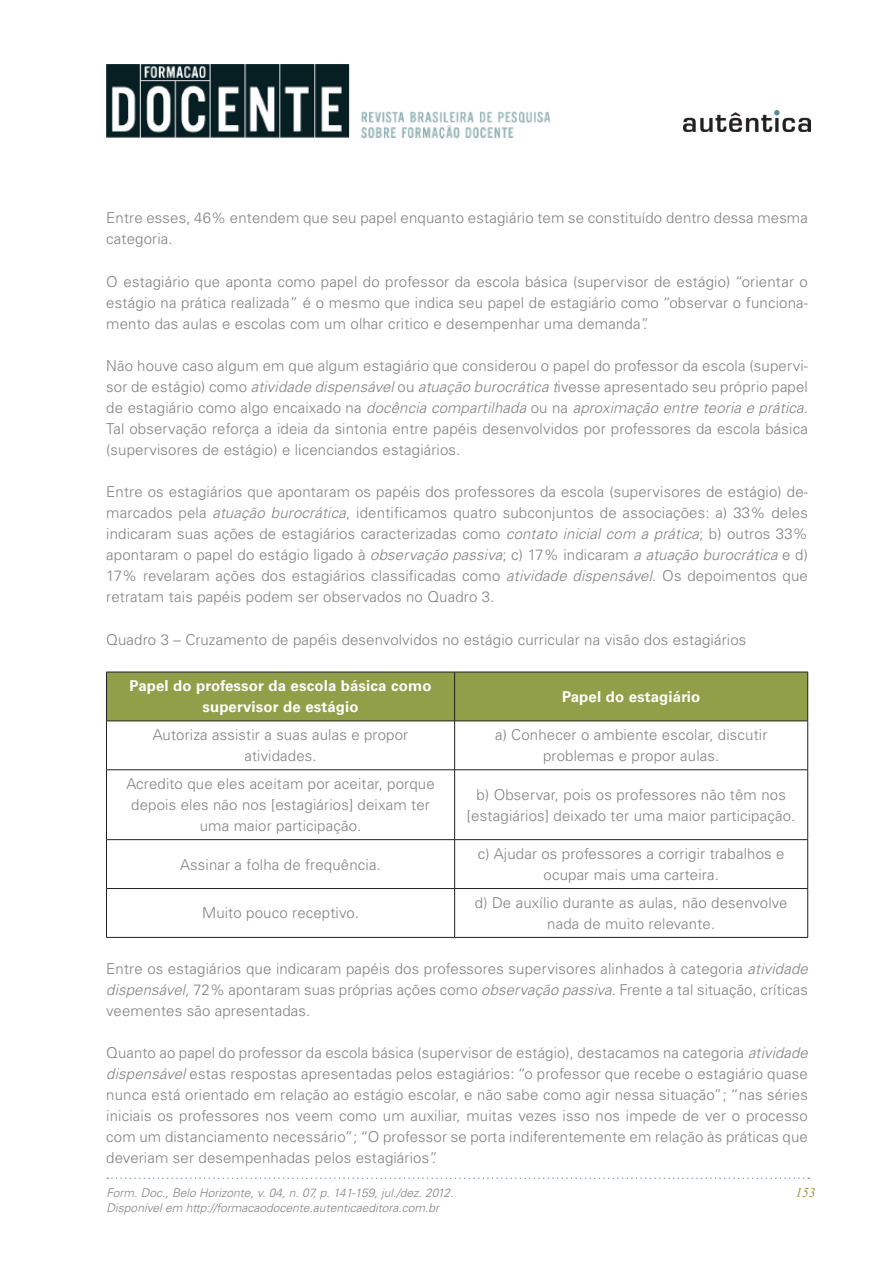
<style>
.page{position:relative;width:893px;height:1263px;background:#fff}
.page>*{position:absolute;margin:0;border:0;box-sizing:border-box;transform-origin:0 0}
.Texto_corrido{font:300 15px/21px "Univers LT Std";letter-spacing:.01em;color:#808285;text-align:center}
.Texto_corrido-2{font:700 15px/21px "Univers LT Std";letter-spacing:.01em;color:#fff;text-align:center}
.t1{font:italic 13.5px "Times New Roman";color:#919f48}
.t2{font:italic 300 12px "Univers LT Std";color:#808285}
.s1{font-style:italic}
</style>
<div class="page">
<img style="left:106px;top:65px;width:445px;height:73px">
<img style="left:684px;top:110px;width:126px;height:22px">
<svg style="left:107px;top:1177px;width:702px;height:2px"></svg>
<div style="left:107px;top:673px;width:700px;height:48px;background:#919f48"></div>
<hr style="left:106px;top:672px;width:349px;height:1px;background:#231f20">
<hr style="left:106px;top:672px;width:1px;height:49px;background:#231f20">
<hr style="left:455px;top:672px;width:353px;height:1px;background:#231f20">
<hr style="left:454px;top:672px;width:1px;height:49px;background:#231f20">
<hr style="left:807px;top:672px;width:1px;height:49px;background:#231f20">
<hr style="left:106px;top:721px;width:349px;height:1px;background:#231f20">
<hr style="left:106px;top:721px;width:1px;height:48px;background:#231f20">
<hr style="left:455px;top:721px;width:353px;height:1px;background:#231f20">
<hr style="left:454px;top:721px;width:1px;height:48px;background:#231f20">
<hr style="left:807px;top:721px;width:1px;height:48px;background:#231f20">
<hr style="left:106px;top:769px;width:349px;height:1px;background:#231f20">
<hr style="left:106px;top:770px;width:1px;height:69px;background:#231f20">
<hr style="left:455px;top:769px;width:353px;height:1px;background:#231f20">
<hr style="left:454px;top:770px;width:1px;height:69px;background:#231f20">
<hr style="left:807px;top:770px;width:1px;height:69px;background:#231f20">
<hr style="left:106px;top:839px;width:349px;height:1px;background:#231f20">
<hr style="left:106px;top:840px;width:1px;height:48px;background:#231f20">
<hr style="left:455px;top:839px;width:353px;height:1px;background:#231f20">
<hr style="left:454px;top:840px;width:1px;height:48px;background:#231f20">
<hr style="left:807px;top:840px;width:1px;height:48px;background:#231f20">
<hr style="left:106px;top:888px;width:349px;height:1px;background:#231f20">
<hr style="left:106px;top:889px;width:1px;height:48px;background:#231f20">
<hr style="left:455px;top:888px;width:353px;height:1px;background:#231f20">
<hr style="left:454px;top:889px;width:1px;height:48px;background:#231f20">
<hr style="left:807px;top:889px;width:1px;height:48px;background:#231f20">
<hr style="left:106px;top:937px;width:349px;height:1px;background:#231f20">
<hr style="left:455px;top:937px;width:353px;height:1px;background:#231f20">
<p class="Texto_corrido" style="left:106px;top:208px;width:703px;text-align:left">Entre esses, 46% entendem que seu papel enquanto estagiário tem se constituído dentro dessa mesma categoria.</p>
<p class="Texto_corrido" style="left:106px;top:271px;width:703px;text-align:justify">O estagiário que aponta como papel do professor da escola básica (supervisor de estágio) “orientar o estágio na prática realizada” é o mesmo que indica seu papel de estagiário como “observar o funciona&shy;mento das aulas e escolas com um olhar critico e desempenhar uma demanda”.</p>
<p class="Texto_corrido" style="left:106px;top:355px;width:703px;text-align:justify">Não houve caso algum em que algum estagiário que considerou o papel do professor da escola (supervi&shy;sor de estágio) como <span class="s1">atividade dispensável</span> ou <span class="s1">atuação burocrática t</span>ivesse apresentado seu próprio papel de estagiário como algo encaixado na <span class="s1">docência compartilhada</span> ou na <span class="s1">aproximação entre teoria e prática.<br></span>Tal observação reforça a ideia da sintonia entre papéis desenvolvidos por professores da escola básica (supervisores de estágio) e licenciandos estagiários.</p>
<p class="Texto_corrido" style="left:106px;top:481px;width:703px;text-align:justify">Entre os estagiários que apontaram os papéis dos professores da escola (supervisores de estágio) de&shy;marcados pela <span class="s1">atuação burocrática</span>, identificamos quatro subconjuntos de associações: a) 33% deles indicaram suas ações de estagiários caracterizadas como <span class="s1">contato inicial com a prática</span>; b) outros 33% apontaram o papel do estágio ligado à <span class="s1">observação passiva</span>; c) 17% indicaram <span class="s1">a atuação burocrática</span> e d)<br>17% revelaram ações dos estagiários classificadas como <span class="s1">atividade dispensável</span>. Os depoimentos que retratam tais papéis podem ser observados no Quadro 3.</p>
<p class="Texto_corrido" style="left:106px;top:629px;width:641px">Quadro 3 – Cruzamento de papéis desenvolvidos no estágio curricular na visão dos estagiários</p>
<p class="Texto_corrido-2" style="left:130px;top:676px;width:303px">Papel do professor da escola básica como supervisor de estágio</p>
<p class="Texto_corrido-2" style="left:562px;top:686px;width:140px">Papel do estagiário</p>
<p class="Texto_corrido" style="left:153px;top:724px;width:257px">Autoriza assistir a suas aulas e propor atividades.</p>
<p class="Texto_corrido" style="left:495px;top:724px;width:274px">a) Conhecer o ambiente escolar, discutir problemas e propor aulas.</p>
<p class="Texto_corrido" style="left:126px;top:773px;width:310px">Acredito que eles aceitam por aceitar, porque depois eles não nos [estagiários] deixam ter uma maior participação.</p>
<p class="Texto_corrido" style="left:467px;top:784px;width:330px">b) Observar, pois os professores não têm nos [estagiários] deixado ter uma maior participação.</p>
<p class="Texto_corrido" style="left:180px;top:854px;width:202px">Assinar a folha de frequência.</p>
<p class="Texto_corrido" style="left:478px;top:843px;width:308px">c) Ajudar os professores a corrigir trabalhos e ocupar mais uma carteira.</p>
<p class="Texto_corrido" style="left:202px;top:902px;width:159px">Muito pouco receptivo.</p>
<p class="Texto_corrido" style="left:475px;top:892px;width:314px">d) De auxílio durante as aulas, não desenvolve nada de muito relevante.</p>
<p class="Texto_corrido" style="left:106px;top:958px;width:703px;text-align:justify">Entre os estagiários que indicaram papéis dos professores supervisores alinhados à categoria <span class="s1">atividade dispensável,</span> 72% apontaram suas próprias ações como <span class="s1">observação passiva.</span> Frente a tal situação, críticas veementes são apresentadas.</p>
<p class="Texto_corrido" style="left:106px;top:1042px;width:703px;text-align:justify">Quanto ao papel do professor da escola básica (supervisor de estágio), destacamos na categoria <span class="s1">atividade dispensável</span> estas respostas apresentadas pelos estagiários: “o professor que recebe o estagiário quase nunca está orientado em relação ao estágio escolar, e não sabe como agir nessa situação”; “nas séries iniciais os professores nos veem como um auxiliar, muitas vezes isso nos impede de ver o processo com um distanciamento necessário”; “O professor se porta indiferentemente em relação às práticas que deveriam ser desempenhadas pelos estagiários”.</p>
<p class="t2" style="left:107px;top:1186px;width:348px">Form. Doc., Belo Horizonte, v. 04, n. 07, p. 141-159, jul./dez. 2012.</p>
<p class="t1" style="left:795px;top:1183px;width:22px">153</p>
<p class="t2" style="left:107px;top:1200px;width:334px">Disponível em http://formacaodocente.autenticaeditora.com.br</p>
</div>
